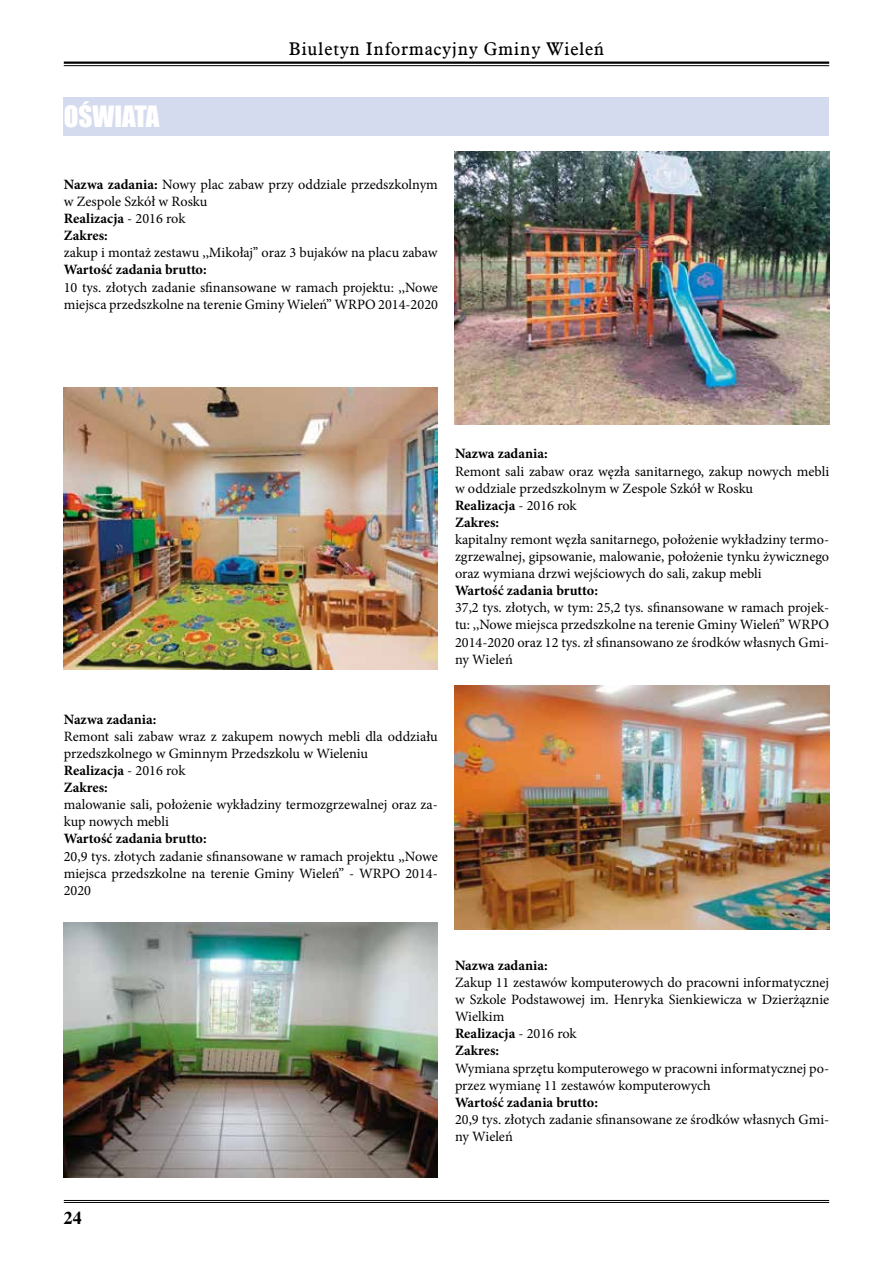
<style>
.page{position:relative;width:893px;height:1263px;background:#fff}
.page>*{position:absolute;margin:0;border:0;box-sizing:border-box;transform-origin:0 0}
.t1{font:27px "Impact";color:#fff}
.t2{font:18px "Aldine 721 EU";letter-spacing:.04em;color:#000}
.t3{font:700 18px "Dutch 801 EU";color:#000}
.t4{font:14.25px/17.1px "Minion Pro";color:#000}
.t5{font:700 14.25px "Minion Pro";color:#000}
.s1{font-weight:700}
</style>
<div class="page">
<hr style="left:64px;top:62px;width:765px;height:2px;background:#000">
<hr style="left:64px;top:65px;width:765px;height:1px;background:#000">
<hr style="left:64px;top:1200px;width:765px;height:1px;background:#000">
<hr style="left:64px;top:1202px;width:765px;height:1px;background:#000">
<div style="left:64px;top:98px;width:765px;height:38px;background:#d5dbef"></div>
<img style="left:455px;top:151px;width:374px;height:273px">
<img style="left:64px;top:387px;width:374px;height:283px">
<img style="left:455px;top:685px;width:374px;height:244px">
<img style="left:64px;top:923px;width:374px;height:255px">
<h1 class="t1" style="left:64px;top:95px;width:97px">OŚWIATA</h1>
<p class="t2" style="left:289px;top:38px;width:317px">Biuletyn Informacyjny Gminy Wieleń</p>
<p class="t4" style="left:64px;top:176px;width:376px"><span class="s1">Nazwa zadania:</span> Nowy plac zabaw przy oddziale przedszkolnym w Zespole Szkół w Rosku<br><span class="s1">Realizacja</span> - 2016 rok<br><span class="s1">Zakres:</span></p>
<p class="t4" style="left:64px;top:244px;width:375px">zakup i montaż zestawu ,,Mikołaj’’ oraz 3 bujaków na placu zabaw</p>
<p class="t5" style="left:64px;top:260px;width:144px">Wartość zadania brutto:</p>
<p class="t4" style="left:64px;top:279px;width:376px">10 tys. złotych zadanie sfinansowane w ramach projektu: ,,Nowe miejsca przedszkolne na terenie Gminy Wieleń” WRPO 2014-2020</p>
<p class="t5" style="left:455px;top:444px;width:94px">Nazwa zadania:</p>
<p class="t4" style="left:455px;top:462px;width:376px">Remont sali zabaw oraz węzła sanitarnego, zakup nowych mebli w oddziale przedszkolnym w Zespole Szkół w Rosku<br><span class="s1">Realizacja</span> - 2016 rok<br><span class="s1">Zakres:</span></p>
<p class="t4" style="left:455px;top:531px;width:376px;text-align:justify">kapitalny remont węzła sanitarnego, położenie wykładziny termo&shy;zgrzewalnej, gipsowanie, malowanie, położenie tynku żywicznego oraz wymiana drzwi wejściowych do sali, zakup mebli</p>
<p class="t5" style="left:455px;top:581px;width:144px">Wartość zadania brutto:</p>
<p class="t4" style="left:455px;top:599px;width:376px;text-align:justify">37,2 tys. złotych, w tym: 25,2 tys. sfinansowane w ramach projek&shy;tu: ,,Nowe miejsca przedszkolne na terenie Gminy Wieleń” WRPO 2014-2020 oraz 12 tys. zł sfinansowano ze środków własnych Gmi&shy;ny Wieleń</p>
<p class="t5" style="left:64px;top:709px;width:94px">Nazwa zadania:</p>
<p class="t4" style="left:64px;top:728px;width:376px">Remont sali zabaw wraz z zakupem nowych mebli dla oddziału przedszkolnego w Gminnym Przedszkolu w Wieleniu<br><span class="s1">Realizacja</span> - 2016 rok<br><span class="s1">Zakres:</span></p>
<p class="t4" style="left:64px;top:796px;width:376px">malowanie sali, położenie wykładziny termozgrzewalnej oraz za&shy;kup nowych mebli</p>
<p class="t5" style="left:64px;top:829px;width:144px">Wartość zadania brutto:</p>
<p class="t4" style="left:64px;top:847px;width:376px;text-align:justify">20,9 tys. złotych zadanie sfinansowane w ramach projektu ,,Nowe miejsca przedszkolne na terenie Gminy Wieleń” - WRPO 2014- 2020</p>
<p class="t5" style="left:455px;top:955px;width:94px">Nazwa zadania:</p>
<p class="t4" style="left:455px;top:974px;width:376px">Zakup 11 zestawów komputerowych do pracowni informatycznej w Szkole Podstawowej im. Henryka Sienkiewicza w Dzierżąznie<br>Wielkim<br><span class="s1">Realizacja</span> - 2016 rok<br><span class="s1">Zakres:</span></p>
<p class="t4" style="left:455px;top:1059px;width:376px">Wymiana sprzętu komputerowego w pracowni informatycznej po&shy;przez wymianę 11 zestawów komputerowych</p>
<p class="t5" style="left:455px;top:1092px;width:144px">Wartość zadania brutto:</p>
<p class="t4" style="left:455px;top:1111px;width:376px">20,9 tys. złotych zadanie sfinansowane ze środków własnych Gmi&shy;ny Wieleń</p>
<p class="t3" style="left:64px;top:1207px;width:19px">24</p>
</div>
